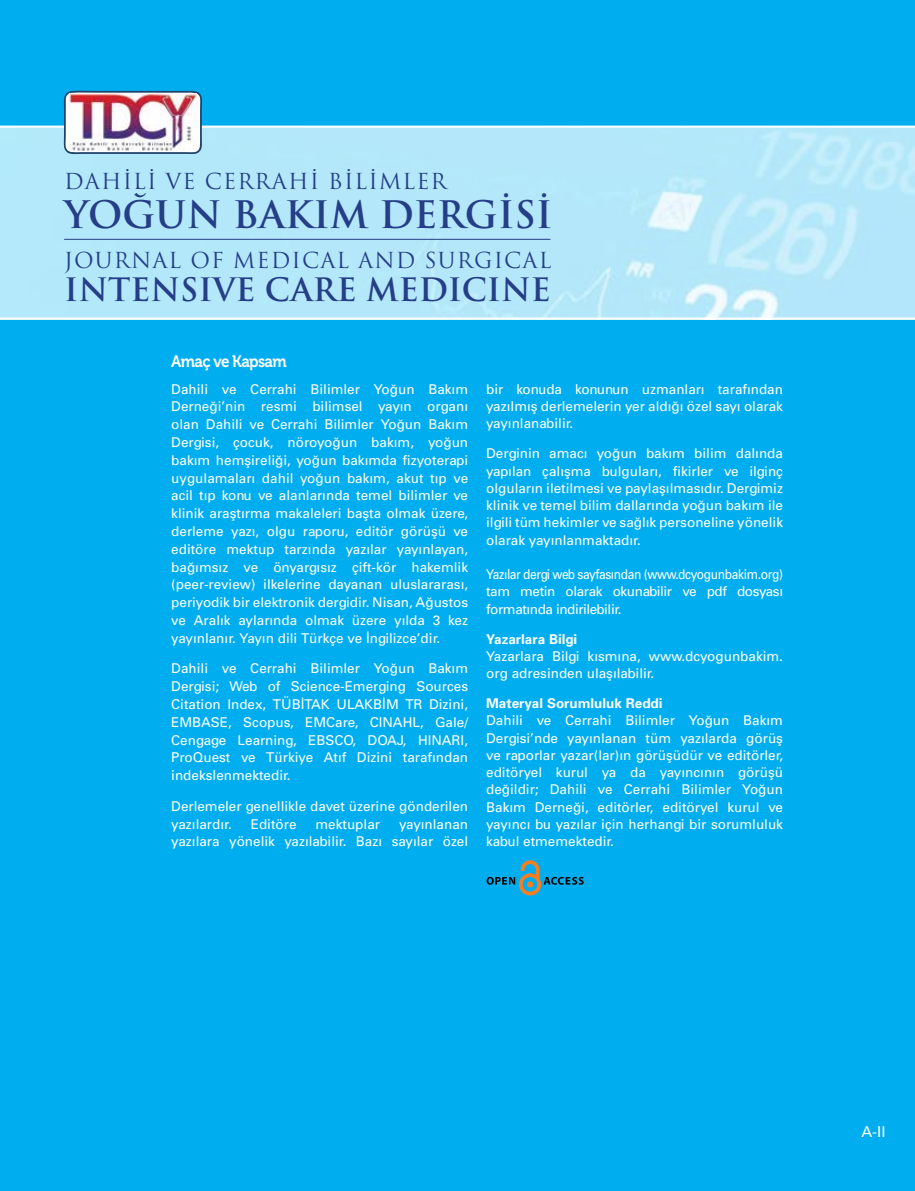
<style>
.page{position:relative;width:915px;height:1191px;background:#fff}
.page>*{position:absolute;margin:0;border:0;box-sizing:border-box;transform-origin:0 0}
.t1{font:700 36.9px "Trajan Pro";color:#243e87}
.t2{font:700 31.5px "Trajan Pro";color:#243e87}
.t3{font:21.45px "Trajan Pro";letter-spacing:.05em;color:#243e87}
.t4{font:16.5px "Museo 700";letter-spacing:-.04em;color:#fff;scale:.92 1}
.t5{font:15px "Univers Tr";color:#fff}
.t6{font:13.5px/17.9px "Univers Tr";color:#fff;text-align:justify}
.t7{font:13.5px/17.2px "Univers Tr";color:#fff;text-align:justify;scale:.89 1}
.t8{font:13.5px "Univers Bold Tr";color:#fff}
</style>
<div class="page">
<div style="left:0;top:0;width:914px;height:1191px;background:#00aeef"></div>
<img style="left:0;top:128px;width:914px;height:192px">
<hr style="left:0;top:126px;width:914px;height:2px;background:#fff">
<hr style="left:0;top:317px;width:914px;height:2px;background:#fff">
<svg style="left:63px;top:90px;width:139px;height:65px;background:#85abc3"></svg>
<img style="left:69px;top:94px;width:127px;height:57px">
<hr style="left:64px;top:239px;width:486px;height:1px;background:#243e87">
<svg style="left:486px;top:860px;width:97px;height:35px"></svg>
<h3 class="t3" style="left:64px;top:168px;width:384px">DAHİLİ VE CERRAHİ BİLİMLER</h3>
<h1 class="t1" style="left:64px;top:192px;width:489px">YOĞUN BAKIM DERGİSİ</h1>
<h3 class="t3" style="left:64px;top:247px;width:488px">JOURNAL OF MEDICAL AND SURGICAL</h3>
<h2 class="t2" style="left:64px;top:270px;width:488px">INTENSIVE CARE MEDICINE</h2>
<p class="t4" style="left:171px;top:352px;width:127px">Amaç ve Kapsam</p>
<p class="t6" style="left:171px;top:380px;width:298px">Dahili ve Cerrahi Bilimler Yoğun Bakım Derneği’nin resmi bilimsel yayın organı olan Dahili ve Cerrahi Bilimler Yoğun Bakım Dergisi, çocuk, nöroyoğun bakım, yoğun bakım hemşireliği, yoğun bakımda fizyoterapi uygulamaları dahil yoğun bakım, akut tıp ve acil tıp konu ve alanlarında temel bilimler ve klinik araştırma makaleleri başta olmak üzere, derleme yazı, olgu raporu, editör görüşü ve editöre mektup tarzında yazılar yayınlayan, bağımsız ve önyargısız çift-kör hakemlik (peer-review) ilkelerine dayanan uluslararası, periyodik bir elektronik dergidir. Nisan, Ağustos ve Aralık aylarında olmak üzere yılda 3 kez yayınlanır. Yayın dili Türkçe ve İngilizce’dir.</p>
<p class="t6" style="left:171px;top:659px;width:298px">Dahili ve Cerrahi Bilimler Yoğun Bakım Dergisi; Web of Science-Emerging Sources Citation Index, TÜBİTAK ULAKBİM TR Dizini, EMBASE, Scopus, EMCare, CINAHL, Gale/ Cengage Learning, EBSCO, DOAJ, HINARI, ProQuest ve Türkiye Atıf Dizini tarafından indekslenmektedir.</p>
<p class="t6" style="left:171px;top:797px;width:298px">Derlemeler genellikle davet üzerine gönderilen yazılardır.</p>
<p class="t6" style="left:171px;top:814px;width:298px;text-align:right">yayınlanan<br>yazılara yönelik yazılabilir. Bazı sayılar özel</p>
<p class="t6" style="left:251px;top:814px;width:47px">Editöre</p>
<p class="t6" style="left:315px;top:814px;width:66px">mektuplar</p>
<p class="t6" style="left:486px;top:380px;width:298px;line-height:17.2px">bir konuda konunun uzmanları tarafından yazılmış derlemelerin yer aldığı özel sayı olarak yayınlanabilir.</p>
<p class="t6" style="left:486px;top:444px;width:298px;line-height:17.2px">Derginin amacı yoğun bakım bilim dalında yapılan çalışma bulguları, fikirler ve ilginç olguların iletilmesi ve paylaşılmasıdır. Dergimiz klinik ve temel bilim dallarında yoğun bakım ile ilgili tüm hekimler ve sağlık personeline yönelik olarak yayınlanmaktadır.</p>
<p class="t7" style="left:486px;top:565px;width:335px">Yazılar dergi web sayfasından (www.dcyogunbakim.org) tam metin olarak okunabilir ve pdf dosyası formatında indirilebilir.</p>
<p class="t8" style="left:486px;top:630px;width:92px">Yazarlara Bilgi</p>
<p class="t6" style="left:486px;top:647px;width:298px;line-height:17.2px">Yazarlara Bilgi kısmına, www.dcyogunbakim. org adresinden ulaşılabilir.</p>
<p class="t8" style="left:486px;top:694px;width:178px">Materyal Sorumluluk Reddi</p>
<p class="t6" style="left:486px;top:711px;width:298px;line-height:17.2px">Dahili ve Cerrahi Bilimler Yoğun Bakım Dergisi’nde yayınlanan tüm yazılarda görüş ve raporlar yazar(lar)ın görüşüdür ve editörler, editöryel kurul ya da yayıncının görüşü değildir; Dahili ve Cerrahi Bilimler Yoğun Bakım Derneği, editörler, editöryel kurul ve yayıncı bu yazılar için herhangi bir sorumluluk kabul etmemektedir.</p>
<p class="t5" style="left:861px;top:1122px;width:26px">A-II</p>
</div>
